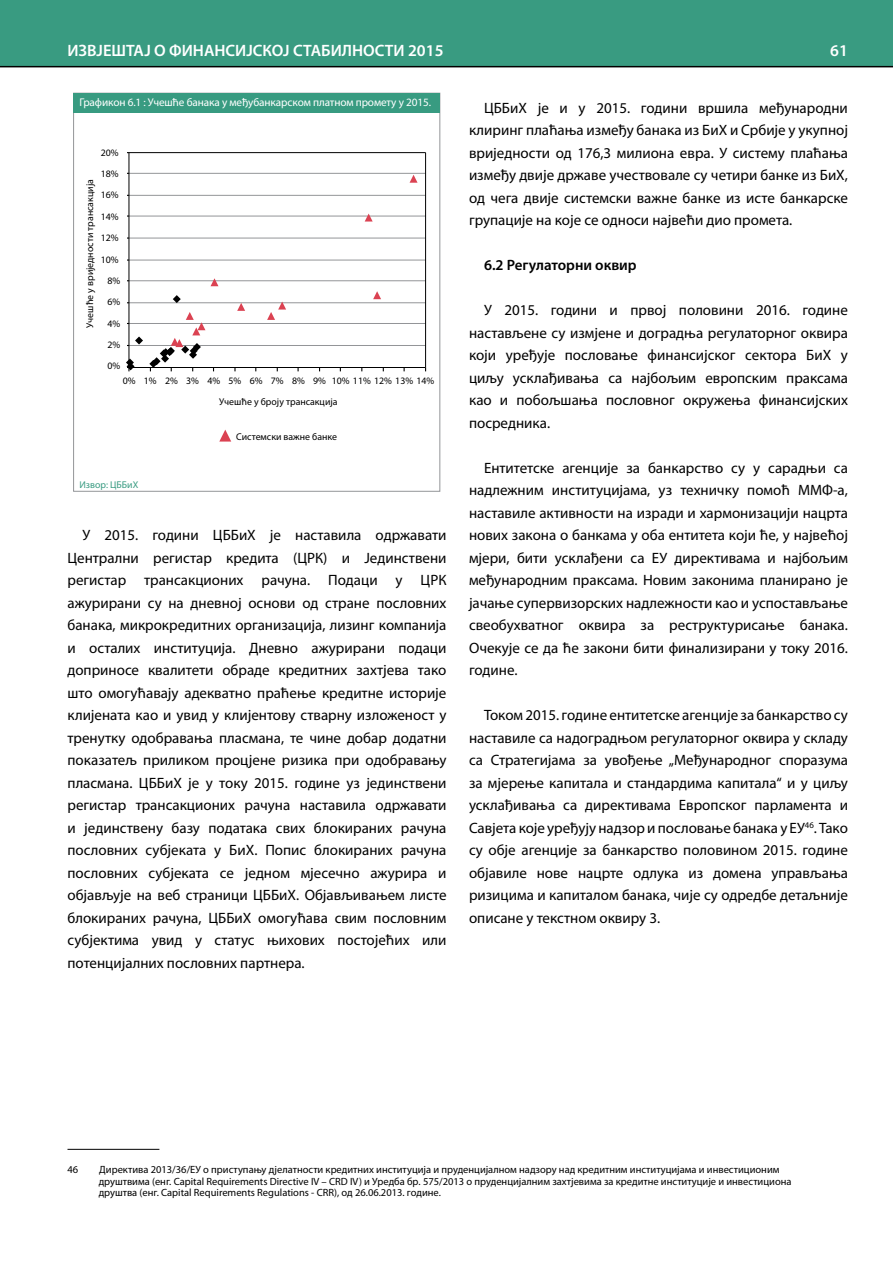
<style>
.page{position:relative;width:893px;height:1263px;background:#fff}
.page>*{position:absolute;margin:0;border:0;box-sizing:border-box;transform-origin:0 0}
.t1{font:600 16.5px "Myriad Pro";color:#fff}
.t2{font:15px/22.5px "Myriad Pro";color:#000;text-align:justify}
.t3{font:600 15px "Myriad Pro";color:#000}
.t4{font:11.25px "Myriad Pro";letter-spacing:-.01em;color:#fff}
.t5{font:10.5px/11.2px "Myriad Pro";color:#000}
.t6{font:9.9px "Myriad Pro";color:#010101}
.t7{font:9.9px "Myriad Pro";color:#000}
.t8{font:9.9px "Myriad Pro";color:#389b81}
</style>
<div class="page">
<div style="left:0;top:0;width:893px;height:67px;background:#399b81"></div>
<svg style="left:219px;top:430px;width:12px;height:12px"></svg>
<div style="left:74px;top:93px;width:366px;height:20px;background:#389b81"></div>
<hr style="left:129px;top:345px;width:297px;height:1px;background:#939598">
<hr style="left:129px;top:323px;width:297px;height:1px;background:#939598">
<hr style="left:129px;top:302px;width:297px;height:1px;background:#939598">
<hr style="left:129px;top:280px;width:297px;height:1px;background:#939598">
<hr style="left:129px;top:260px;width:297px;height:1px;background:#939598">
<hr style="left:129px;top:238px;width:297px;height:1px;background:#939598">
<hr style="left:129px;top:216px;width:297px;height:1px;background:#939598">
<hr style="left:129px;top:195px;width:297px;height:1px;background:#939598">
<hr style="left:129px;top:173px;width:297px;height:1px;background:#939598">
<hr style="left:129px;top:152px;width:297px;height:1px;background:#000">
<hr style="left:129px;top:153px;width:1px;height:214px;background:#000">
<hr style="left:425px;top:153px;width:1px;height:214px;background:#000">
<hr style="left:129px;top:367px;width:297px;height:1px;background:#000">
<svg style="left:410px;top:175px;width:8px;height:8px"></svg>
<svg style="left:365px;top:214px;width:8px;height:8px"></svg>
<svg style="left:373px;top:291px;width:8px;height:8px"></svg>
<svg style="left:211px;top:278px;width:7px;height:8px"></svg>
<svg style="left:237px;top:303px;width:8px;height:8px"></svg>
<svg style="left:267px;top:302px;width:19px;height:18px"></svg>
<svg style="left:173px;top:295px;width:8px;height:8px"></svg>
<svg style="left:135px;top:337px;width:8px;height:7px"></svg>
<svg style="left:149px;top:312px;width:56px;height:59px"></svg>
<svg style="left:126px;top:359px;width:9px;height:12px"></svg>
<hr style="left:68px;top:1149px;width:91px;height:1px;background:#000">
<p class="t1" style="left:68px;top:40px;width:377px">ИЗВЈЕШТАЈ О ФИНАНСИЈСКОЈ СТАБИЛНОСТИ 2015</p>
<p class="t1" style="left:830px;top:40px;width:19px">61</p>
<p class="t4" style="left:79px;top:95px;width:353px">Графикон 6.1 : Учешће банака у међубанкарском платном промету у 2015.</p>
<p class="t7" style="left:101px;top:146px;width:19px">20%</p>
<p class="t7" style="left:101px;top:168px;width:19px">18%</p>
<p class="t6" style="left:84px;top:328px;width:150px;rotate:-90deg">Учешће у вриједности трансакција</p>
<p class="t7" style="left:101px;top:189px;width:19px">16%</p>
<p class="t7" style="left:101px;top:210px;width:19px">14%</p>
<p class="t7" style="left:101px;top:232px;width:19px">12%</p>
<p class="t7" style="left:101px;top:253px;width:19px">10%</p>
<p class="t7" style="left:107px;top:274px;width:14px">8%</p>
<p class="t7" style="left:107px;top:296px;width:14px">6%</p>
<p class="t7" style="left:107px;top:317px;width:14px">4%</p>
<p class="t7" style="left:107px;top:339px;width:14px">2%</p>
<p class="t7" style="left:107px;top:360px;width:14px">0%</p>
<p class="t7" style="left:123px;top:375px;width:313px">0% 1% 2% 3% 4% 5% 6% 7% 8% 9% 10% 11% 12% 13% 14%</p>
<p class="t6" style="left:219px;top:396px;width:120px">Учешће у броју трансакција</p>
<p class="t8" style="left:79px;top:478px;width:60px">Извор: ЦББиХ</p>
<p class="t6" style="left:236px;top:430px;width:102px">Системски важне банке</p>
<p class="t2" style="left:68px;top:523px;width:380px;text-indent:15px">У 2015. години ЦББиХ је наставила одржавати Централни регистар кредита (ЦРК) и Јединствени регистар трансакционих рачуна. Подаци у ЦРК ажурирани су на дневној основи од стране пословних банака, микрокредитних организација, лизинг компанија и осталих институција. Дневно ажурирани подаци доприносе квалитети обраде кредитних захтјева тако што омогућавају адекватно праћење кредитне историје клијената као и увид у клијентову стварну изложеност у тренутку одобравања пласмана, те чине добар додатни показатељ приликом процјене ризика при одобравању пласмана. ЦББиХ је у току 2015. године уз јединствени регистар трансакционих рачуна наставила одржавати и јединствену базу података свих блокираних рачуна пословних субјеката у БиХ. Попис блокираних рачуна пословних субјеката се једном мјесечно ажурира и објављује на веб страници ЦББиХ. Објављивањем листе блокираних рачуна, ЦББиХ омогућава свим пословним субјектима увид у статус њихових постојећих или потенцијалних пословних партнера.</p>
<p class="t2" style="left:469px;top:96px;width:381px;text-indent:15px">ЦББиХ је и у 2015. години вршила међународни клиринг плаћања између банака из БиХ и Србије у укупној вриједности од 176,3 милиона евра. У систему плаћања између двије државе учествовале су четири банке из БиХ, од чега двије системски важне банке из исте банкарске групације на које се односи највећи дио промета.</p>
<p class="t3" style="left:484px;top:255px;width:154px">6.2 Регулаторни оквир</p>
<p class="t2" style="left:469px;top:298px;width:380px;text-indent:15px">У 2015. години и првој половини 2016. године настављене су измјене и доградња регулаторног оквира који уређује пословање финансијског сектора БиХ у циљу усклађивања са најбољим европским праксама као и побољшања пословног окружења финансијских посредника.</p>
<p class="t2" style="left:469px;top:456px;width:380px;text-indent:15px">Ентитетске агенције за банкарство су у сарадњи са надлежним институцијама, уз техничку помоћ ММФ-а, наставиле активности на изради и хармонизацији нацрта нових закона о банкама у оба ентитета који ће, у највећој мјери, бити усклађени са ЕУ директивама и најбољим међународним праксама. Новим законима планирано је јачање супервизорских надлежности као и успостављање свеобухватног оквира за реструктурисање банака.<br>Очекује се да ће закони бити финализирани у току 2016. године.</p>
<p class="t2" style="left:469px;top:703px;width:380px;text-indent:15px">Током 2015. године ентитетске агенције за банкарство су наставиле са надоградњом регулаторног оквира у складу са Стратегијама за увођење „Међународног споразума за мјерење капитала и стандардима капитала“ и у циљу усклађивања са директивама Европског парламента и Савјета које уређују надзор и пословање банака у ЕУ<sup>46</sup>. Тако су обје агенције за банкарство половином 2015. године објавиле нове нацрте одлука из домена управљањa ризицима и капиталом банака, чије су одредбе детаљније описане у текстном оквиру 3.</p>
<p class="t5" style="left:68px;top:1164px;width:12px">46</p>
<p class="t5" style="left:99px;top:1164px;width:694px">Директива 2013/36/ЕУ о приступању дјелатности кредитних институција и пруденцијалном надзору над кредитним институцијама и инвестиционим друштвима (eнг. Capital Requirements Directive IV – CRD IV) и Уредба бр. 575/2013 о пруденцијалним захтјевима за кредитне институције и инвестициона друштва (енг. Capital Requirements Regulations - CRR), oд 26.06.2013. године.</p>
</div>
